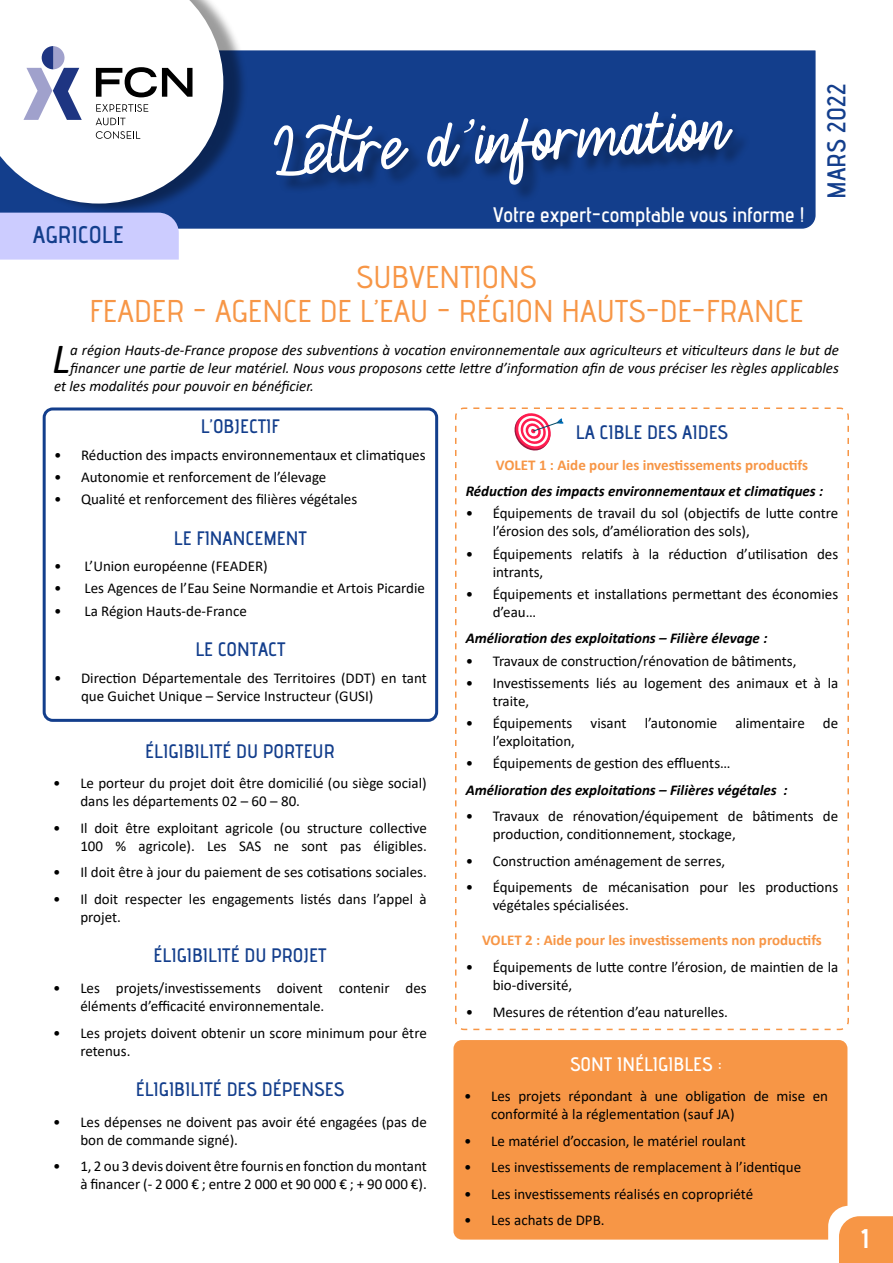
<style>
.page{position:relative;width:893px;height:1263px;background:#fff}
.page>*{position:absolute;margin:0;border:0;box-sizing:border-box;transform-origin:0 0}
.t1{font:italic 43.35px "Calibri";color:#000}
.t2{font:31.5px/34.5px "advent Bd 1";color:#f79646;text-align:center}
.t3{font:27px "advent Bd 3";color:#fff}
.t4{font:25.8px "advent Bd 2";color:#133e8c}
.t5{font:24px "advent Bd 2";color:#133e8c}
.t6{font:21px "advent Bd 2";color:#fff}
.t7{font:19.5px "advent Bd 2";color:#133e8c}
.t8{font:19.5px "advent Bd 2";color:#fff}
.t9{font:15px/18px "Calibri";color:#000}
.t10{font:italic 15px "Calibri";color:#000}
.t11{font:italic 700 15px "Calibri";color:#000}
.t12{font:700 15px "Calibri";color:#f79646}
</style>
<div class="page">
<svg style="left:455px;top:407px;width:394px;height:624px"></svg>
<div style="left:453px;top:1040px;width:394px;height:199px;background:#f79646;border-radius:9px"></div>
<div style="left:179px;top:50px;width:637px;height:179px;background:#133e8c"></div>
<div style="left:0;top:0;width:248px;height:216px;background:#000;opacity:.39"></div>
<svg style="left:0;top:0;width:223px;height:204px"></svg>
<svg style="left:23px;top:46px;width:59px;height:74px"></svg>
<svg style="left:96px;top:67px;width:96px;height:30px"></svg>
<svg style="left:96px;top:104px;width:52px;height:8px"></svg>
<svg style="left:96px;top:118px;width:30px;height:7px"></svg>
<svg style="left:96px;top:131px;width:44px;height:8px"></svg>
<div style="left:277px;top:114px;width:474px;height:89px;background:#133e8c"></div>
<svg style="left:274px;top:112px;width:459px;height:73px"></svg>
<div style="left:0;top:213px;width:179px;height:47px;background:#ccf"></div>
<svg style="left:470px;top:407px;width:361px;height:46px"></svg>
<div style="left:43px;top:407px;width:395px;height:315px;border:3px solid #133e8c;border-radius:9px"></div>
<svg style="left:828px;top:1206px;width:65px;height:57px"></svg>
<h3 class="t5" style="left:33px;top:220px;width:92px">AGRICOLE</h3>
<h3 class="t6" style="left:493px;top:202px;width:313px">Votre expert-comptable vous informe !</h3>
<h2 class="t2" style="left:89px;top:259px;width:716px">SUBVENTIONS<br>FEADER - AGENCE DE L’EAU - RÉGION HAUTS-DE-FRANCE</h2>
<h3 class="t4" style="left:821px;top:199px;width:117px;rotate:-90deg">MARS 2022</h3>
<h1 class="t1" style="left:52px;top:329px;width:20px">L</h1>
<p class="t10" style="left:70px;top:340px;width:770px">a région Hauts-de-France propose des subventions à vocation environnementale aux agriculteurs et viticulteurs dans le but de</p>
<p class="t10" style="left:70px;top:358px;width:770px">financer une partie de leur matériel. Nous vous proposons cette lettre d’information afin de vous préciser les règles applicables</p>
<p class="t10" style="left:54px;top:376px;width:262px">et les modalités pour pouvoir en bénéficier.</p>
<h3 class="t7" style="left:201px;top:414px;width:81px">L’OBJECTIF</h3>
<p class="t9" style="left:54px;top:445px;width:373px">• Réduction des impacts environnementaux et climatiques</p>
<p class="t9" style="left:54px;top:468px;width:274px">• Autonomie et renforcement de l’élevage</p>
<p class="t9" style="left:54px;top:490px;width:305px">• Qualité et renforcement des filières végétales</p>
<h3 class="t7" style="left:174px;top:526px;width:135px">LE FINANCEMENT</h3>
<p class="t9" style="left:54px;top:557px;width:215px">• L’Union européenne (FEADER)</p>
<p class="t9" style="left:54px;top:579px;width:373px">• Les Agences de l’Eau Seine Normandie et Artois Picardie</p>
<p class="t9" style="left:54px;top:601px;width:194px">• La Région Hauts-de-France</p>
<h3 class="t7" style="left:195px;top:637px;width:92px">LE CONTACT</h3>
<p class="t9" style="left:81px;top:668px;width:347px;text-indent:-27px">• Direction Départementale des Territoires (DDT) en tant que Guichet Unique – Service Instructeur (GUSI)</p>
<h3 class="t7" style="left:145px;top:739px;width:191px">ÉLIGIBILITÉ DU PORTEUR</h3>
<p class="t9" style="left:80px;top:774px;width:348px;text-indent:-27px">• Le porteur du projet doit être domicilié (ou siège social) dans les départements 02 – 60 – 80.</p>
<p class="t9" style="left:53px;top:818px;width:375px;text-align:right">• Il doit être exploitant agricole (ou structure collective<br>100 % agricole). Les SAS ne sont pas éligibles.</p>
<p class="t9" style="left:53px;top:863px;width:375px">• Il doit être à jour du paiement de ses cotisations sociales.</p>
<p class="t9" style="left:80px;top:889px;width:348px;text-indent:-27px">• Il doit respecter les engagements listés dans l’appel à projet.</p>
<h3 class="t7" style="left:154px;top:943px;width:174px">ÉLIGIBILITÉ DU PROJET</h3>
<p class="t9" style="left:80px;top:979px;width:348px;text-indent:-27px">• Les projets/investissements doivent contenir des éléments d’efficacité environnementale.</p>
<p class="t9" style="left:80px;top:1023px;width:348px;text-indent:-27px">• Les projets doivent obtenir un score minimum pour être retenus.</p>
<h3 class="t7" style="left:136px;top:1077px;width:210px">ÉLIGIBILITÉ DES DÉPENSES</h3>
<p class="t9" style="left:80px;top:1112px;width:348px;text-indent:-27px">• Les dépenses ne doivent pas avoir été engagées (pas de bon de commande signé).</p>
<p class="t9" style="left:53px;top:1157px;width:375px;text-align:right">• 1, 2 ou 3 devis doivent être fournis en fonction du montant à financer (- 2 000 € ; entre 2 000 et 90 000 € ; + 90 000 €).</p>
<h3 class="t7" style="left:576px;top:420px;width:154px">LA CIBLE DES AIDES</h3>
<p class="t12" style="left:496px;top:454px;width:314px">VOLET 1 : Aide pour les investissements productifs</p>
<p class="t11" style="left:466px;top:481px;width:359px">Réduction des impacts environnementaux et climatiques :</p>
<p class="t9" style="left:493px;top:504px;width:347px;text-indent:-27px">• Équipements de travail du sol (objectifs de lutte contre l’érosion des sols, d’amélioration des sols),</p>
<p class="t9" style="left:493px;top:544px;width:347px;text-indent:-27px">• Équipements relatifs à la réduction d’utilisation des intrants,</p>
<p class="t9" style="left:493px;top:584px;width:347px;text-indent:-27px">• Équipements et installations permettant des économies d’eau…</p>
<p class="t11" style="left:466px;top:628px;width:303px">Amélioration des exploitations – Filière élevage :</p>
<p class="t9" style="left:466px;top:651px;width:332px">• Travaux de construction/rénovation de bâtiments,</p>
<p class="t9" style="left:493px;top:673px;width:347px;text-indent:-27px">• Investissements liés au logement des animaux et à la traite,</p>
<p class="t9" style="left:493px;top:714px;width:347px;text-indent:-27px">• Équipements visant l’autonomie alimentaire de l’exploitation,</p>
<p class="t9" style="left:466px;top:754px;width:266px">• Équipements de gestion des effluents…</p>
<p class="t11" style="left:466px;top:779px;width:324px">Amélioration des exploitations – Filières végétales :</p>
<p class="t9" style="left:493px;top:807px;width:347px;text-indent:-27px">• Travaux de rénovation/équipement de bâtiments de production, conditionnement, stockage,</p>
<p class="t9" style="left:466px;top:851px;width:261px">• Construction aménagement de serres,</p>
<p class="t9" style="left:493px;top:878px;width:347px;text-indent:-27px">• Équipements de mécanisation pour les productions végétales spécialisées.</p>
<p class="t12" style="left:482px;top:930px;width:341px">VOLET 2 : Aide pour les investissements non productifs</p>
<p class="t9" style="left:493px;top:958px;width:347px;text-indent:-27px">• Équipements de lutte contre l’érosion, de maintien de la bio-diversité,</p>
<p class="t9" style="left:466px;top:1002px;width:264px">• Mesures de rétention d’eau naturelles.</p>
<h3 class="t8" style="left:570px;top:1052px;width:154px">SONT INÉLIGIBLES :</h3>
<p class="t9" style="left:491px;top:1087px;width:338px;text-indent:-27px">• Les projets répondant à une obligation de mise en conformité à la réglementation (sauf JA)</p>
<p class="t9" style="left:464px;top:1131px;width:283px">• Le matériel d’occasion, le matériel roulant</p>
<p class="t9" style="left:464px;top:1158px;width:338px">• Les investissements de remplacement à l’identique</p>
<p class="t9" style="left:464px;top:1184px;width:290px">• Les investissements réalisés en copropriété</p>
<p class="t9" style="left:464px;top:1211px;width:142px">• Les achats de DPB.</p>
<h3 class="t3" style="left:861px;top:1222px;width:11px">1</h3>
</div>
